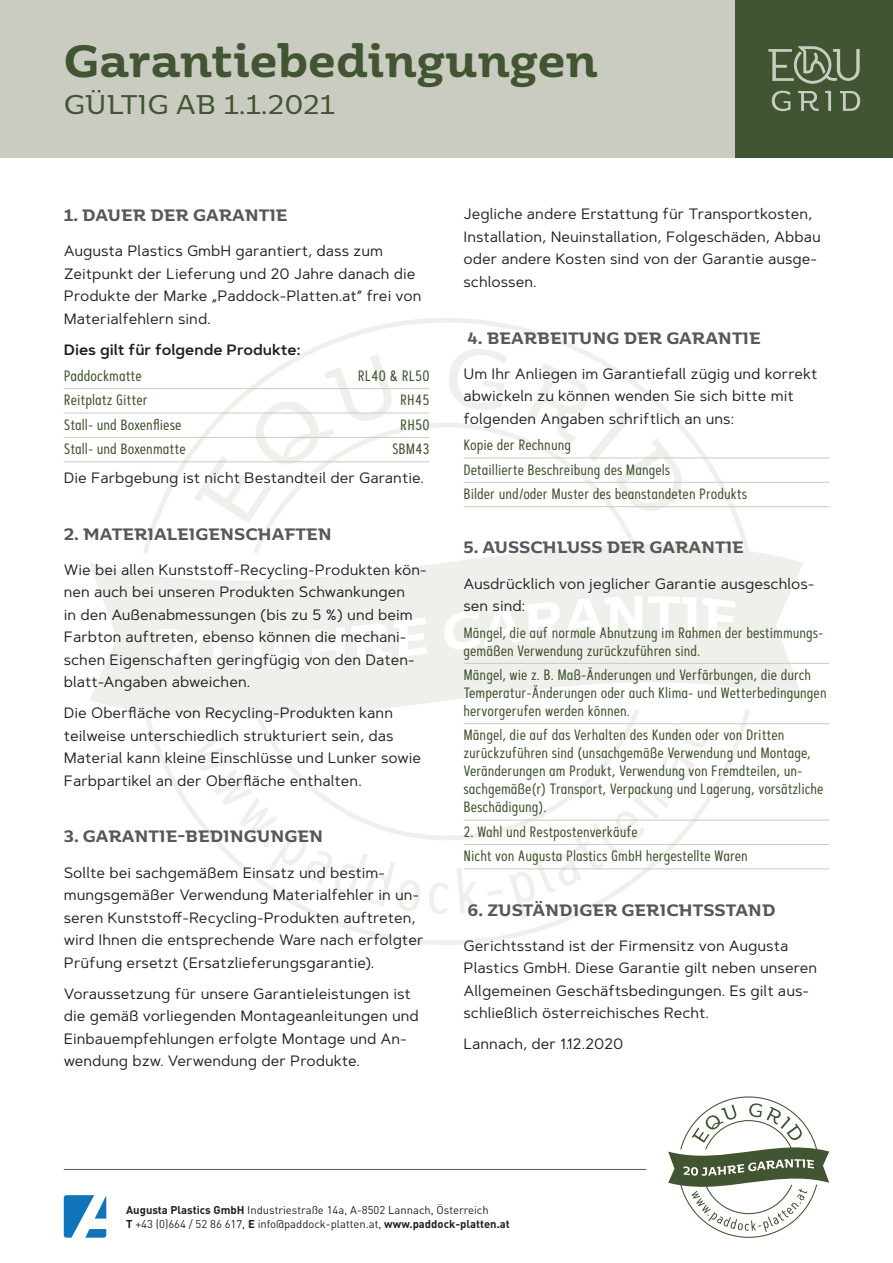
<style>
.page{position:relative;width:893px;height:1263px;background:#fff}
.page>*{position:absolute;margin:0;border:0;box-sizing:border-box;transform-origin:0 0}
.t1{font:600 45px "Moreno";color:#425532}
.t2{font:27px "Moreno";color:#425532}
.t3{font:600 16.5px "Moreno";color:#57585a}
.t4{font:15px/22.5px "Artegra Sans";color:#231f20}
.t5{font:15px/18px "Artegra Sans Cn Alt";color:#425532}
.t6{font:600 15px "Artegra Sans";color:#231f20}
.t7{font:11.25px/13.5px "DIN";color:#231f20}
.s1{font-weight:700}
</style>
<div class="page">
<svg style="left:89px;top:318px;width:715px;height:627px"></svg>
<div style="left:0;top:0;width:893px;height:157px;background:#caccc1"></div>
<hr style="left:64px;top:388px;width:365px;height:1px;background:#caccc1">
<hr style="left:64px;top:413px;width:365px;height:1px;background:#caccc1">
<hr style="left:64px;top:437px;width:365px;height:1px;background:#caccc1">
<hr style="left:64px;top:461px;width:365px;height:1px;background:#caccc1">
<hr style="left:463px;top:458px;width:366px;height:1px;background:#caccc1">
<hr style="left:463px;top:482px;width:366px;height:1px;background:#caccc1">
<hr style="left:463px;top:506px;width:366px;height:1px;background:#caccc1">
<hr style="left:463px;top:663px;width:366px;height:1px;background:#caccc1">
<hr style="left:463px;top:723px;width:366px;height:1px;background:#caccc1">
<hr style="left:463px;top:820px;width:366px;height:1px;background:#caccc1">
<hr style="left:463px;top:844px;width:366px;height:1px;background:#caccc1">
<hr style="left:463px;top:869px;width:366px;height:1px;background:#caccc1">
<svg style="left:64px;top:1195px;width:42px;height:43px"></svg>
<div style="left:736px;top:0;width:157px;height:157px;background:#425532"></div>
<svg style="left:772px;top:91px;width:18px;height:20px"></svg>
<svg style="left:798px;top:91px;width:21px;height:20px"></svg>
<svg style="left:825px;top:91px;width:6px;height:20px"></svg>
<svg style="left:840px;top:91px;width:20px;height:20px"></svg>
<svg style="left:768px;top:46px;width:92px;height:38px"></svg>
<hr style="left:64px;top:1169px;width:582px;height:1px;background:#57585a">
<svg style="left:668px;top:1096px;width:161px;height:142px"></svg>
<h1 class="t1" style="left:64px;top:21px;width:535px">Garantiebedingungen</h1>
<h2 class="t2" style="left:64px;top:82px;width:272px">GÜLTIG AB 1.1.2021</h2>
<p class="t3" style="left:64px;top:200px;width:225px">1. DAUER DER GARANTIE</p>
<p class="t4" style="left:64px;top:239px;width:359px">Augusta Plastics GmbH garantiert, dass zum Zeitpunkt der Lieferung und 20 Jahre danach die Produkte der Marke „Paddock-Platten.at“ frei von Materialfehlern sind.</p>
<p class="t6" style="left:64px;top:340px;width:238px">Dies gilt für folgende Produkte:</p>
<p class="t5" style="left:64px;top:367px;width:80px">Paddockmatte</p>
<p class="t5" style="left:358px;top:367px;width:73px">RL40 &amp; RL50</p>
<p class="t5" style="left:64px;top:391px;width:86px">Reitplatz Gitter</p>
<p class="t5" style="left:400px;top:391px;width:31px">RH45</p>
<p class="t5" style="left:64px;top:415px;width:119px">Stall- und Boxenfliese</p>
<p class="t5" style="left:400px;top:415px;width:31px">RH50</p>
<p class="t5" style="left:64px;top:440px;width:123px">Stall- und Boxenmatte</p>
<p class="t5" style="left:392px;top:440px;width:39px">SBM43</p>
<p class="t4" style="left:64px;top:466px;width:361px">Die Farbgebung ist nicht Bestandteil der Garantie.</p>
<p class="t3" style="left:64px;top:519px;width:270px">2. MATERIALEIGENSCHAFTEN</p>
<p class="t4" style="left:64px;top:558px;width:364px">Wie bei allen Kunststoff-Recycling-Produkten kön&shy;nen auch bei unseren Produkten Schwankungen<br>in den Außenabmessungen (bis zu 5 %) und beim Farbton auftreten, ebenso können die mechani&shy;schen Eigenschaften geringfügig von den Daten&shy;blatt-Angaben abweichen.</p>
<p class="t4" style="left:64px;top:702px;width:359px">Die Oberfläche von Recycling-Produkten kann teilweise unterschiedlich strukturiert sein, das Material kann kleine Einschlüsse und Lunker sowie Farbpartikel an der Oberfläche enthalten.</p>
<p class="t3" style="left:64px;top:822px;width:261px">3. GARANTIE-BEDINGUNGEN</p>
<p class="t4" style="left:64px;top:861px;width:361px">Sollte bei sachgemäßem Einsatz und bestim&shy;mungsgemäßer Verwendung Materialfehler in un&shy;seren Kunststoff-Recycling-Produkten auftreten, wird Ihnen die entsprechende Ware nach erfolgter Prüfung ersetzt (Ersatzlieferungsgarantie).</p>
<p class="t4" style="left:64px;top:982px;width:357px">Voraussetzung für unsere Garantieleistungen ist die gemäß vorliegenden Montageanleitungen und Einbauempfehlungen erfolgte Montage und An&shy;wendung bzw. Verwendung der Produkte.</p>
<p class="t4" style="left:463px;top:203px;width:359px">Jegliche andere Erstattung für Transportkosten, Installation, Neuinstallation, Folgeschäden, Abbau oder andere Kosten sind von der Garantie ausge&shy;schlossen.</p>
<p class="t3" style="left:468px;top:323px;width:295px">4. BEARBEITUNG DER GARANTIE</p>
<p class="t4" style="left:463px;top:362px;width:355px">Um Ihr Anliegen im Garantiefall zügig und korrekt abwickeln zu können wenden Sie sich bitte mit folgenden Angaben schriftlich an uns:</p>
<p class="t5" style="left:463px;top:433px;width:285px;line-height:24.3px">Kopie der Rechnung<br>Detaillierte Beschreibung des Mangels<br>Bilder und/oder Muster des beanstandeten Produkts</p>
<p class="t3" style="left:463px;top:533px;width:282px">5. AUSSCHLUSS DER GARANTIE</p>
<p class="t4" style="left:463px;top:572px;width:352px">Ausdrücklich von jeglicher Garantie ausgeschlos&shy;sen sind:</p>
<p class="t5" style="left:463px;top:623px;width:362px">Mängel, die auf normale Abnutzung im Rahmen der bestimmungs&shy;gemäßen Verwendung zurückzuführen sind.</p>
<p class="t5" style="left:463px;top:666px;width:365px">Mängel, wie z. B. Maß-Änderungen und Verfärbungen, die durch<br>Temperatur-Änderungen oder auch Klima- und Wetterbedingungen hervorgerufen werden können.</p>
<p class="t5" style="left:463px;top:726px;width:362px">Mängel, die auf das Verhalten des Kunden oder von Dritten zurückzuführen sind (unsachgemäße Verwendung und Montage, Veränderungen am Produkt, Verwendung von Fremdteilen, un&shy;sachgemäße(r) Transport, Verpackung und Lagerung, vorsätzliche Beschädigung).</p>
<p class="t5" style="left:463px;top:819px;width:286px;line-height:24.3px">2. Wahl und Restpostenverkäufe<br>Nicht von Augusta Plastics GmbH hergestellte Waren</p>
<p class="t3" style="left:468px;top:895px;width:309px">6. ZUSTÄNDIGER GERICHTSSTAND</p>
<p class="t4" style="left:463px;top:934px;width:355px">Gerichtsstand ist der Firmensitz von Augusta Plastics GmbH. Diese Garantie gilt neben unseren Allgemeinen Geschäftsbedingungen. Es gilt aus&shy;schließlich österreichisches Recht.</p>
<p class="t4" style="left:463px;top:1033px;width:161px">Lannach, der 1.12.2020</p>
<p class="t7" style="left:126px;top:1203px;width:385px"><span class="s1">Augusta Plastics GmbH</span> Industriestraße 14a, A-8502 Lannach, Österreich<br><span class="s1">T</span> +43 (0)664 / 52 86 617, <span class="s1">E</span> info@paddock-platten.at, <span class="s1">www.paddock-platten.at</span></p>
</div>
